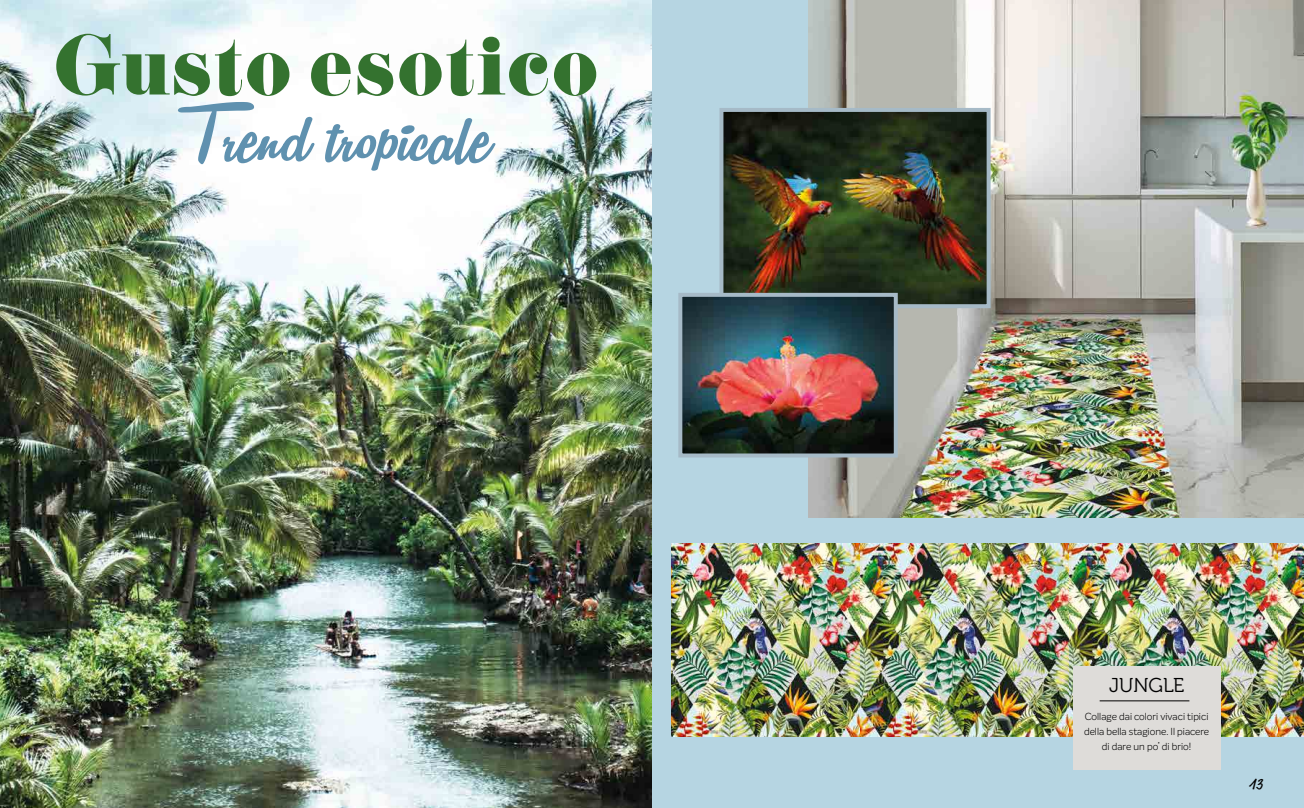
<style>
.page{position:relative;width:1304px;height:808px;background:#b6d5e2}
.page>*{position:absolute;margin:0;border:0;box-sizing:border-box;transform-origin:0 0}
.t1{font:italic 92.6px "Remachine Script Personal Use";color:#5f91af}
.t2{font:90px "Didoni URWD";color:#34722f}
.t3{font:20px "Museo 300";letter-spacing:-.005em;color:#000}
.t4{font:16px "Market Pro";color:#000}
.t5{font:300 10px/15px "Intelo";color:#000;text-align:center}
</style>
<div class="page">
<img style="left:0;top:0;width:652px;height:808px">
<img style="left:672px;top:543px;width:632px;height:193px">
<div style="left:1073px;top:666px;width:147px;height:103px;background:#dedcd9"></div>
<hr style="left:1100px;top:701px;width:89px;height:1px;background:#000">
<img style="left:808px;top:0;width:496px;height:517px">
<img style="left:724px;top:113px;width:262px;height:190px">
<div style="left:719px;top:108px;width:272px;height:200px;border:4px solid #a6bac7"></div>
<img style="left:683px;top:298px;width:210px;height:154px">
<div style="left:678px;top:293px;width:220px;height:164px;border:4px solid #a6bac7"></div>
<h2 class="t2" style="left:53px;top:11px;width:548px">Gusto esotico</h2>
<h1 class="t1" style="left:164px;top:83px;width:354px">Trendtropicale</h1>
<h3 class="t3" style="left:1109px;top:674px;width:77px">JUNGLE</h3>
<p class="t5" style="left:1084px;top:709px;width:127px">Collage dai colori vivaci tipici della bella stagione. Il piacere di dare un po’ di brio!</p>
<h3 class="t4" style="left:1249px;top:773px;width:16px">13</h3>
</div>
